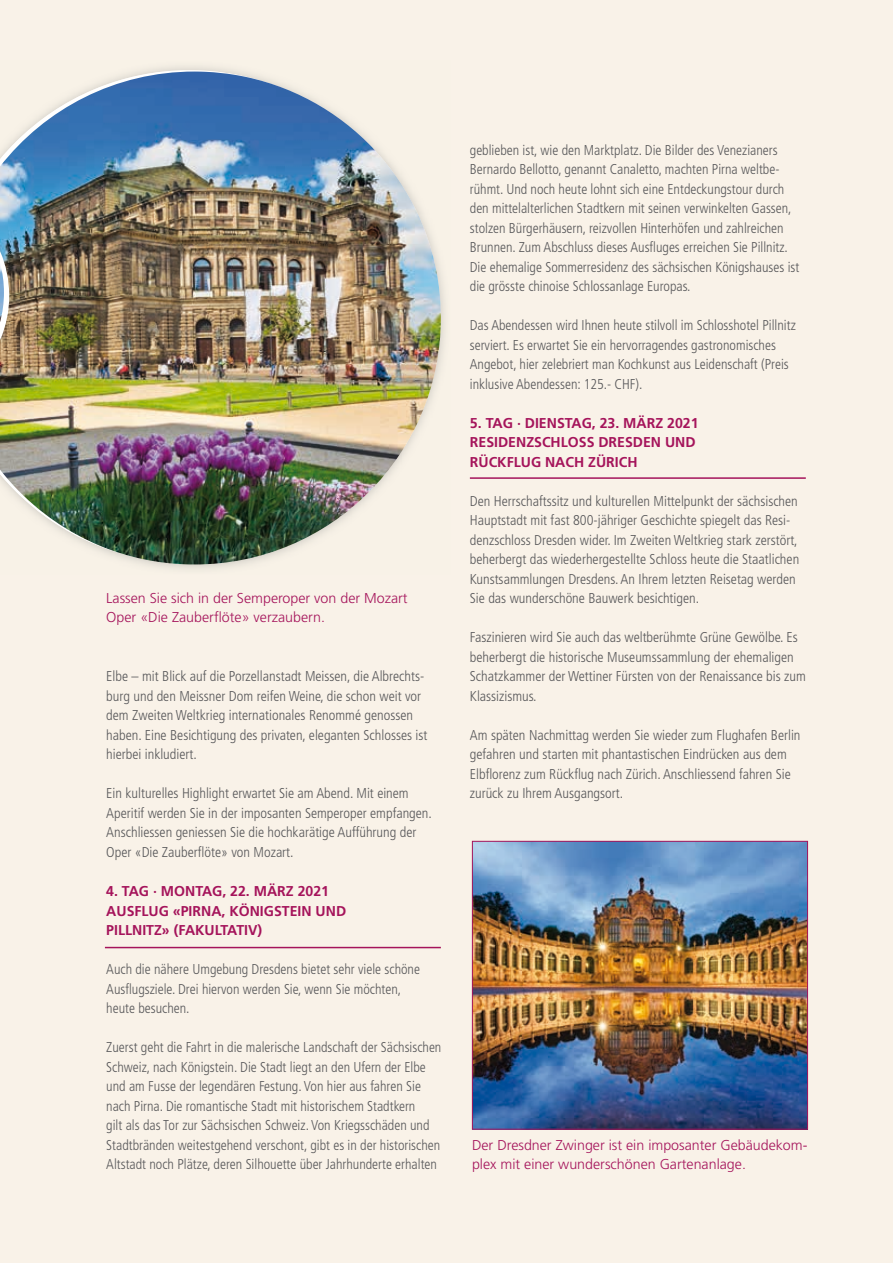
<style>
.page{position:relative;width:893px;height:1263px;background:#f9f2e8}
.page>*{position:absolute;margin:0;border:0;box-sizing:border-box;transform-origin:0 0}
.t1{font:300 condensed 14.25px/19.5px "Frutiger";color:#58585a}
.t2{font:300 14.25px/19.5px "Frutiger";color:#a5145b}
.t3{font:700 14.25px/19.5px "Frutiger";color:#a5145b}
</style>
<div class="page">
<img style="left:144px;top:564px;width:101px;height:6px">
<svg style="left:0;top:70px;width:393px;height:96px"></svg>
<img style="left:0;top:166px;width:441px;height:398px">
<img style="left:0;top:170px;width:19px;height:248px">
<svg style="left:0;top:183px;width:9px;height:225px;background:#a3ada2"></svg>
<img style="left:0;top:263px;width:4px;height:59px">
<hr style="left:105px;top:947px;width:336px;height:1px;background:#a5145b">
<hr style="left:470px;top:477px;width:336px;height:2px;background:#a5145b">
<img style="left:474px;top:843px;width:332px;height:284px">
<div style="left:472px;top:841px;width:336px;height:288px;border:1px solid #a5145b"></div>
<p class="t2" style="left:106px;top:588px;width:303px">Lassen Sie sich in der Semperoper von der Mozart<br>Oper «Die Zauberflöte» verzaubern.</p>
<p class="t1" style="left:106px;top:667px;width:323px">Elbe – mit Blick auf die Porzellanstadt Meissen, die Albrechts&shy;burg und den Meissner Dom reifen Weine, die schon weit vor dem Zweiten Weltkrieg internationales Renommé genossen haben. Eine Besichtigung des privaten, eleganten Schlosses ist hierbei inkludiert.</p>
<p class="t1" style="left:106px;top:784px;width:327px">Ein kulturelles Highlight erwartet Sie am Abend. Mit einem Aperitif werden Sie in der imposanten Semperoper empfangen.<br>Anschliessen geniessen Sie die hochkarätige Aufführung der Oper «Die Zauberflöte» von Mozart.</p>
<p class="t3" style="left:106px;top:881px;width:241px">4. TAG · MONTAG, 22. MÄRZ 2021<br>AUSFLUG «PIRNA, KÖNIGSTEIN UND<br>PILLNITZ» (FAKULTATIV)</p>
<p class="t1" style="left:106px;top:959px;width:315px">Auch die nähere Umgebung Dresdens bietet sehr viele schöne<br>Ausflugsziele. Drei hiervon werden Sie, wenn Sie möchten, heute besuchen.</p>
<p class="t1" style="left:106px;top:1037px;width:337px">Zuerst geht die Fahrt in die malerische Landschaft der Sächsischen Schweiz, nach Königstein. Die Stadt liegt an den Ufern der Elbe und am Fusse der legendären Festung. Von hier aus fahren Sie nach Pirna. Die romantische Stadt mit historischem Stadtkern<br>gilt als das Tor zur Sächsischen Schweiz. Von Kriegsschäden und Stadtbränden weitestgehend verschont, gibt es in der historischen Altstadt noch Plätze, deren Silhouette über Jahrhunderte erhalten</p>
<p class="t1" style="left:470px;top:140px;width:331px">geblieben ist, wie den Marktplatz. Die Bilder des Venezianers Bernardo Bellotto, genannt Canaletto, machten Pirna weltbe&shy;rühmt. Und noch heute lohnt sich eine Entdeckungstour durch den mittelalterlichen Stadtkern mit seinen verwinkelten Gassen, stolzen Bürgerhäusern, reizvollen Hinterhöfen und zahlreichen Brunnen. Zum Abschluss dieses Ausfluges erreichen Sie Pillnitz.<br>Die ehemalige Sommerresidenz des sächsischen Königshauses ist die grösste chinoise Schlossanlage Europas.</p>
<p class="t1" style="left:470px;top:316px;width:327px">Das Abendessen wird Ihnen heute stilvoll im Schlosshotel Pillnitz serviert. Es erwartet Sie ein hervorragendes gastronomisches Angebot, hier zelebriert man Kochkunst aus Leidenschaft (Preis inklusive Abendessen: 125.- CHF).</p>
<p class="t3" style="left:470px;top:413px;width:230px">5. TAG · DIENSTAG, 23. MÄRZ 2021<br>RESIDENZSCHLOSS DRESDEN UND<br>RÜCKFLUG NACH ZÜRICH</p>
<p class="t1" style="left:470px;top:491px;width:331px">Den Herrschaftssitz und kulturellen Mittelpunkt der sächsischen Hauptstadt mit fast 800-jähriger Geschichte spiegelt das Resi&shy;denzschloss Dresden wider. Im Zweiten Weltkrieg stark zerstört, beherbergt das wiederhergestellte Schloss heute die Staatlichen Kunstsammlungen Dresdens. An Ihrem letzten Reisetag werden Sie das wunderschöne Bauwerk besichtigen.</p>
<p class="t1" style="left:470px;top:628px;width:337px">Faszinieren wird Sie auch das weltberühmte Grüne Gewölbe. Es beherbergt die historische Museumssammlung der ehemaligen Schatzkammer der Wettiner Fürsten von der Renaissance bis zum Klassizismus.</p>
<p class="t1" style="left:470px;top:725px;width:332px">Am späten Nachmittag werden Sie wieder zum Flughafen Berlin gefahren und starten mit phantastischen Eindrücken aus dem Elbflorenz zum Rückflug nach Zürich. Anschliessend fahren Sie zurück zu Ihrem Ausgangsort.</p>
<p class="t2" style="left:472px;top:1135px;width:337px">Der Dresdner Zwinger ist ein imposanter Gebäudekom&shy;plex mit einer wunderschönen Gartenanlage.</p>
</div>
